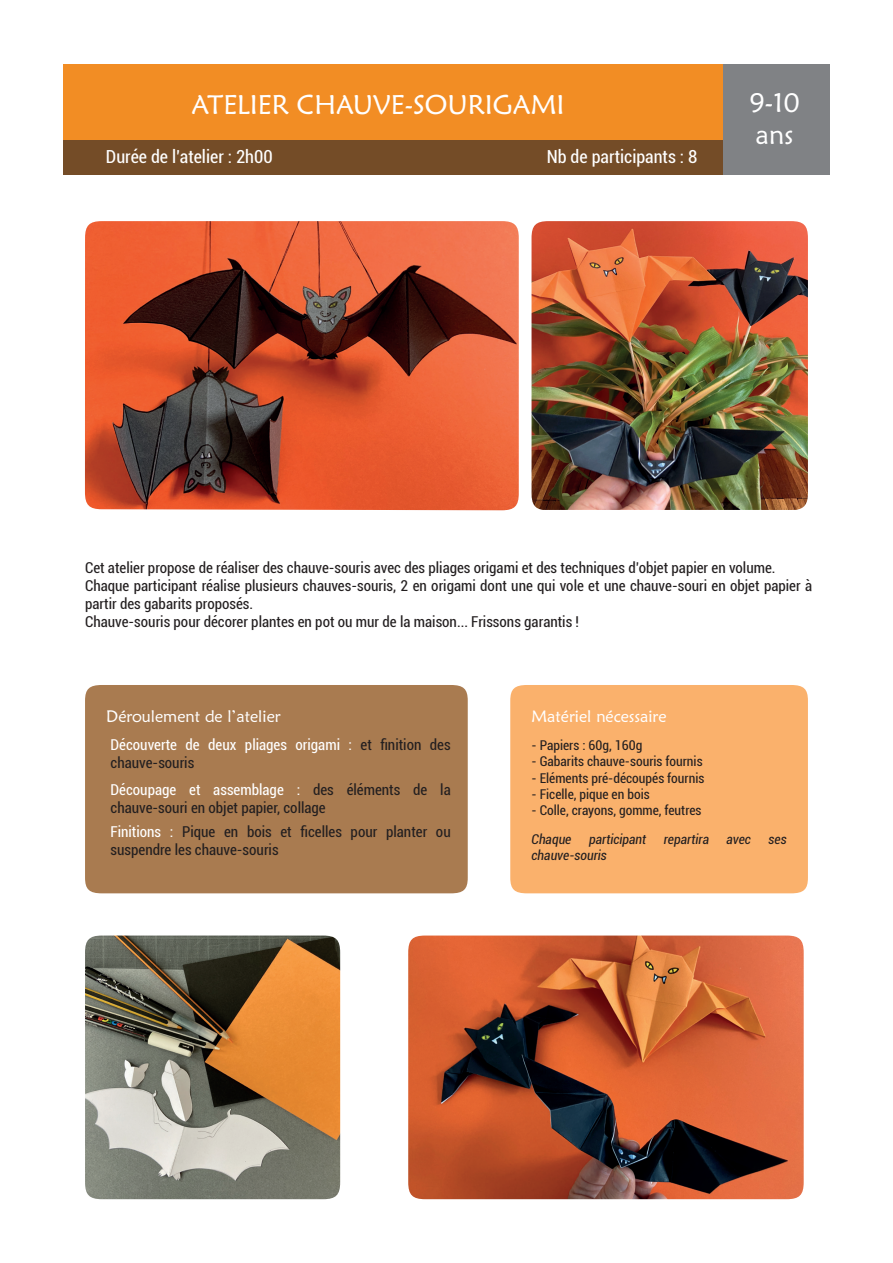
<style>
.page{position:relative;width:893px;height:1263px;background:#fff}
.page>*{position:absolute;margin:0;border:0;box-sizing:border-box;transform-origin:0 0}
.t1{font:27px/32.4px "Maiandra GD";color:#fff}
.t2{font:condensed 18px "Roboto";color:#fff}
.t3{font:16.5px "Maiandra GD";color:#fff}
.t4{font:condensed 15px/18px "Roboto";color:#231f20}
.t5{font:condensed 15px/18px "Roboto";color:#fff}
.t6{font:condensed 13.5px "Roboto";color:#231f20}
.t7{font:italic condensed 13.5px "Roboto";color:#231f20}
.s1{color:#231f20}
.s2{color:#fff}
</style>
<div class="page">
<div style="left:85px;top:685px;width:383px;height:208px;background:#a97b50;border-radius:16px"></div>
<div style="left:64px;top:64px;width:659px;height:76px;background:#f28d24"></div>
<div style="left:723px;top:64px;width:106px;height:110px;background:#808285"></div>
<div style="left:64px;top:140px;width:659px;height:34px;background:#744c27"></div>
<div style="left:510px;top:685px;width:298px;height:208px;background:#fab16c;border-radius:16px"></div>
<img style="left:85px;top:935px;width:255px;height:264px">
<img style="left:531px;top:221px;width:277px;height:289px">
<img style="left:85px;top:221px;width:434px;height:289px">
<img style="left:408px;top:935px;width:396px;height:264px">
<h1 class="t1" style="left:191px;top:88px;width:374px">ATELIER CHAUVE-SOURIGAMI</h1>
<h1 class="t1" style="left:749px;top:86px;width:52px">9-10 ans</h1>
<p class="t2" style="left:106px;top:144px;width:168px">Durée de l’atelier : 2h00</p>
<p class="t2" style="left:547px;top:144px;width:152px">Nb de participants : 8</p>
<p class="t4" style="left:85px;top:558px;width:729px">Cet atelier propose de réaliser des chauve-souris avec des pliages origami et des techniques d’objet papier en volume.<br>Chaque participant réalise plusieurs chauves-souris, 2 en origami dont une qui vole et une chauve-souri en objet papier à partir des gabarits proposés.<br>Chauve-souris pour décorer plantes en pot ou mur de la maison... Frissons garantis !</p>
<p class="t3" style="left:106px;top:706px;width:176px">Déroulement de l’atelier</p>
<p class="t5" style="left:111px;top:735px;width:342px">Découverte de deux pliages origami : <span class="s1">et finition des chauve-souris</span></p>
<p class="t4" style="left:111px;top:780px;width:342px"><span class="s2">Découpage et assemblage :</span> des éléments de la chauve-souri en objet papier, collage</p>
<p class="t4" style="left:111px;top:822px;width:342px"><span class="s2">Finitions :</span> Pique en bois et ficelles pour planter ou suspendre les chauve-souris</p>
<p class="t3" style="left:531px;top:706px;width:137px">Matériel nécessaire</p>
<p class="t6" style="left:531px;top:736px;width:112px">- Papiers : 60g, 160g</p>
<p class="t6" style="left:531px;top:752px;width:173px">- Gabarits chauve-souris fournis</p>
<p class="t6" style="left:531px;top:768px;width:174px">- Eléments pré-découpés fournis</p>
<p class="t6" style="left:531px;top:785px;width:120px">- Ficelle, pique en bois</p>
<p class="t6" style="left:531px;top:801px;width:171px">- Colle, crayons, gomme, feutres</p>
<p class="t7" style="left:531px;top:829px;width:41px">Chaque</p>
<p class="t7" style="left:589px;top:829px;width:59px">participant</p>
<p class="t7" style="left:664px;top:829px;width:47px">repartira</p>
<p class="t7" style="left:727px;top:829px;width:26px">avec</p>
<p class="t7" style="left:769px;top:829px;width:20px">ses</p>
<p class="t7" style="left:531px;top:846px;width:77px">chauve-souris</p>
</div>
